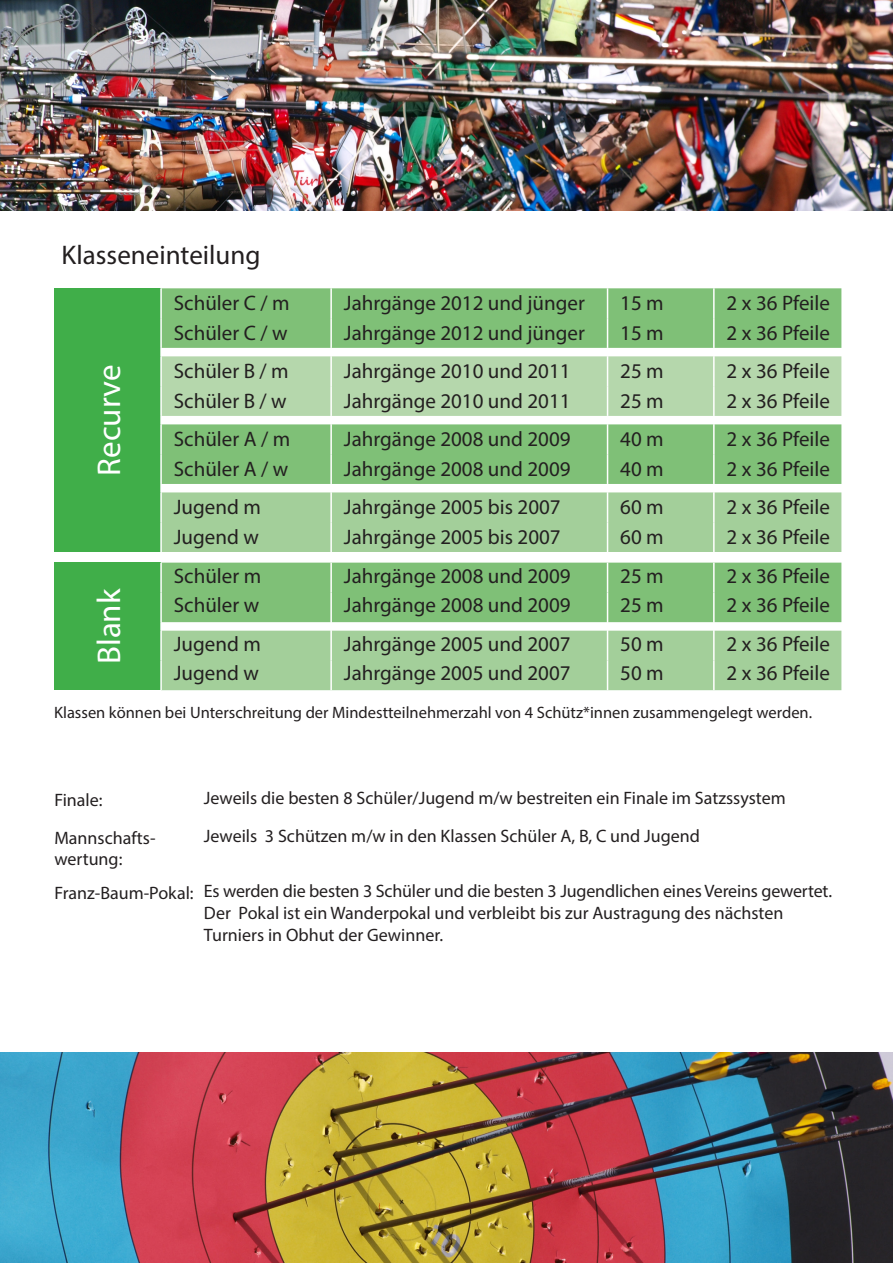
<style>
.page{position:relative;width:893px;height:1263px;background:#fff}
.page>*{position:absolute;margin:0;border:0;box-sizing:border-box;transform-origin:0 0}
.t1{font:33px "Myriad Pro";color:#fff}
.t2{font:27px "Myriad Pro";color:#231f20}
.t3{font:21px "Myriad Pro";color:#231f20}
.t4{font:18px/21.6px "Myriad Pro";color:#231f20}
.t5{font:16.5px "Myriad Pro";color:#231f20}
</style>
<div class="page">
<img style="left:0;top:0;width:893px;height:210px">
<img style="left:0;top:1052px;width:893px;height:211px">
<div style="left:55px;top:563px;width:106px;height:127px;background:#40ae49"></div>
<svg style="left:160px;top:563px;width:681px;height:127px;background:#99cb91"></svg>
<hr style="left:160px;top:631px;width:2px;height:29px;background:#fff">
<hr style="left:160px;top:660px;width:2px;height:30px;background:#fff">
<div style="left:55px;top:288px;width:106px;height:264px;background:#40ae49"></div>
<div style="left:162px;top:288px;width:679px;height:196px;background:#7fc077"></div>
<hr style="left:330px;top:288px;width:2px;height:30px;background:#fff">
<hr style="left:607px;top:288px;width:1px;height:30px;background:#fff">
<hr style="left:713px;top:288px;width:2px;height:30px;background:#fff">
<hr style="left:330px;top:318px;width:2px;height:30px;background:#fff">
<hr style="left:607px;top:318px;width:1px;height:30px;background:#fff">
<hr style="left:713px;top:318px;width:2px;height:30px;background:#fff">
<hr style="left:330px;top:424px;width:2px;height:30px;background:#fff">
<hr style="left:607px;top:424px;width:1px;height:30px;background:#fff">
<hr style="left:713px;top:424px;width:2px;height:30px;background:#fff">
<hr style="left:330px;top:454px;width:2px;height:30px;background:#fff">
<hr style="left:607px;top:454px;width:1px;height:30px;background:#fff">
<hr style="left:713px;top:454px;width:2px;height:30px;background:#fff">
<hr style="left:160px;top:288px;width:2px;height:30px;background:#fff">
<hr style="left:160px;top:318px;width:2px;height:30px;background:#fff">
<svg style="left:160px;top:348px;width:681px;height:76px"></svg>
<hr style="left:160px;top:424px;width:2px;height:30px;background:#fff">
<hr style="left:160px;top:454px;width:2px;height:30px;background:#fff">
<svg style="left:160px;top:484px;width:681px;height:68px;background:#aed5a7"></svg>
<hr style="left:160px;top:492px;width:2px;height:30px;background:#fff">
<hr style="left:160px;top:522px;width:2px;height:30px;background:#fff">
<p class="t2" style="left:62px;top:238px;width:200px">Klasseneinteilung</p>
<p class="t1" style="left:89px;top:476px;width:113px;rotate:-90deg">Recurve</p>
<p class="t1" style="left:89px;top:664px;width:77px;rotate:-90deg">Blank</p>
<p class="t3" style="left:174px;top:290px;width:117px">Schüler C / m</p>
<p class="t3" style="left:344px;top:290px;width:242px">Jahrgänge 2012 und jünger</p>
<p class="t3" style="left:620px;top:290px;width:45px">15 m</p>
<p class="t3" style="left:727px;top:290px;width:105px">2 x 36 Pfeile</p>
<p class="t3" style="left:174px;top:320px;width:115px">Schüler C / w</p>
<p class="t3" style="left:344px;top:320px;width:242px">Jahrgänge 2012 und jünger</p>
<p class="t3" style="left:620px;top:320px;width:45px">15 m</p>
<p class="t3" style="left:727px;top:320px;width:105px">2 x 36 Pfeile</p>
<p class="t3" style="left:174px;top:358px;width:116px">Schüler B / m</p>
<p class="t3" style="left:344px;top:358px;width:228px">Jahrgänge 2010 und 2011</p>
<p class="t3" style="left:620px;top:358px;width:45px">25 m</p>
<p class="t3" style="left:727px;top:358px;width:105px">2 x 36 Pfeile</p>
<p class="t3" style="left:174px;top:388px;width:114px">Schüler B / w</p>
<p class="t3" style="left:344px;top:388px;width:228px">Jahrgänge 2010 und 2011</p>
<p class="t3" style="left:620px;top:388px;width:45px">25 m</p>
<p class="t3" style="left:727px;top:388px;width:105px">2 x 36 Pfeile</p>
<p class="t3" style="left:174px;top:426px;width:118px">Schüler A / m</p>
<p class="t3" style="left:344px;top:426px;width:228px">Jahrgänge 2008 und 2009</p>
<p class="t3" style="left:620px;top:426px;width:45px">40 m</p>
<p class="t3" style="left:727px;top:426px;width:105px">2 x 36 Pfeile</p>
<p class="t3" style="left:174px;top:456px;width:116px">Schüler A / w</p>
<p class="t3" style="left:344px;top:456px;width:228px">Jahrgänge 2008 und 2009</p>
<p class="t3" style="left:620px;top:456px;width:45px">40 m</p>
<p class="t3" style="left:727px;top:456px;width:105px">2 x 36 Pfeile</p>
<p class="t3" style="left:174px;top:494px;width:89px">Jugend m</p>
<p class="t3" style="left:344px;top:494px;width:218px">Jahrgänge 2005 bis 2007</p>
<p class="t3" style="left:620px;top:494px;width:45px">60 m</p>
<p class="t3" style="left:727px;top:494px;width:105px">2 x 36 Pfeile</p>
<p class="t3" style="left:174px;top:524px;width:87px">Jugend w</p>
<p class="t3" style="left:344px;top:524px;width:218px">Jahrgänge 2005 bis 2007</p>
<p class="t3" style="left:620px;top:524px;width:45px">60 m</p>
<p class="t3" style="left:727px;top:524px;width:105px">2 x 36 Pfeile</p>
<p class="t3" style="left:174px;top:563px;width:89px">Schüler m</p>
<p class="t3" style="left:344px;top:563px;width:228px">Jahrgänge 2008 und 2009</p>
<p class="t3" style="left:620px;top:563px;width:45px">25 m</p>
<p class="t3" style="left:727px;top:563px;width:105px">2 x 36 Pfeile</p>
<p class="t3" style="left:174px;top:592px;width:87px">Schüler w</p>
<p class="t3" style="left:344px;top:592px;width:228px">Jahrgänge 2008 und 2009</p>
<p class="t3" style="left:620px;top:592px;width:45px">25 m</p>
<p class="t3" style="left:727px;top:592px;width:105px">2 x 36 Pfeile</p>
<p class="t3" style="left:174px;top:631px;width:89px">Jugend m</p>
<p class="t3" style="left:344px;top:631px;width:228px">Jahrgänge 2005 und 2007</p>
<p class="t3" style="left:620px;top:631px;width:45px">50 m</p>
<p class="t3" style="left:727px;top:631px;width:105px">2 x 36 Pfeile</p>
<p class="t3" style="left:174px;top:660px;width:87px">Jugend w</p>
<p class="t3" style="left:344px;top:660px;width:228px">Jahrgänge 2005 und 2007</p>
<p class="t3" style="left:620px;top:660px;width:45px">50 m</p>
<p class="t3" style="left:727px;top:660px;width:105px">2 x 36 Pfeile</p>
<p class="t5" style="left:54px;top:702px;width:760px">Klassen können bei Unterschreitung der Mindestteilnehmerzahl von 4 Schütz*innen zusammengelegt werden.</p>
<p class="t4" style="left:54px;top:788px;width:50px">Finale:</p>
<p class="t4" style="left:204px;top:787px;width:583px">Jeweils die besten 8 Schüler/Jugend m/w bestreiten ein Finale im Satzssystem</p>
<p class="t4" style="left:54px;top:827px;width:103px">Mannschafts-</p>
<p class="t4" style="left:54px;top:848px;width:70px">wertung:</p>
<p class="t4" style="left:204px;top:825px;width:498px">Jeweils 3 Schützen m/w in den Klassen Schüler A, B, C und Jugend</p>
<p class="t4" style="left:54px;top:882px;width:141px">Franz-Baum-Pokal:</p>
<p class="t4" style="left:204px;top:880px;width:630px">Es werden die besten 3 Schüler und die besten 3 Jugendlichen eines Vereins gewertet.</p>
<p class="t4" style="left:204px;top:902px;width:581px">Der Pokal ist ein Wanderpokal und verbleibt bis zur Austragung des nächsten<br>Turniers in Obhut der Gewinner.</p>
</div>
